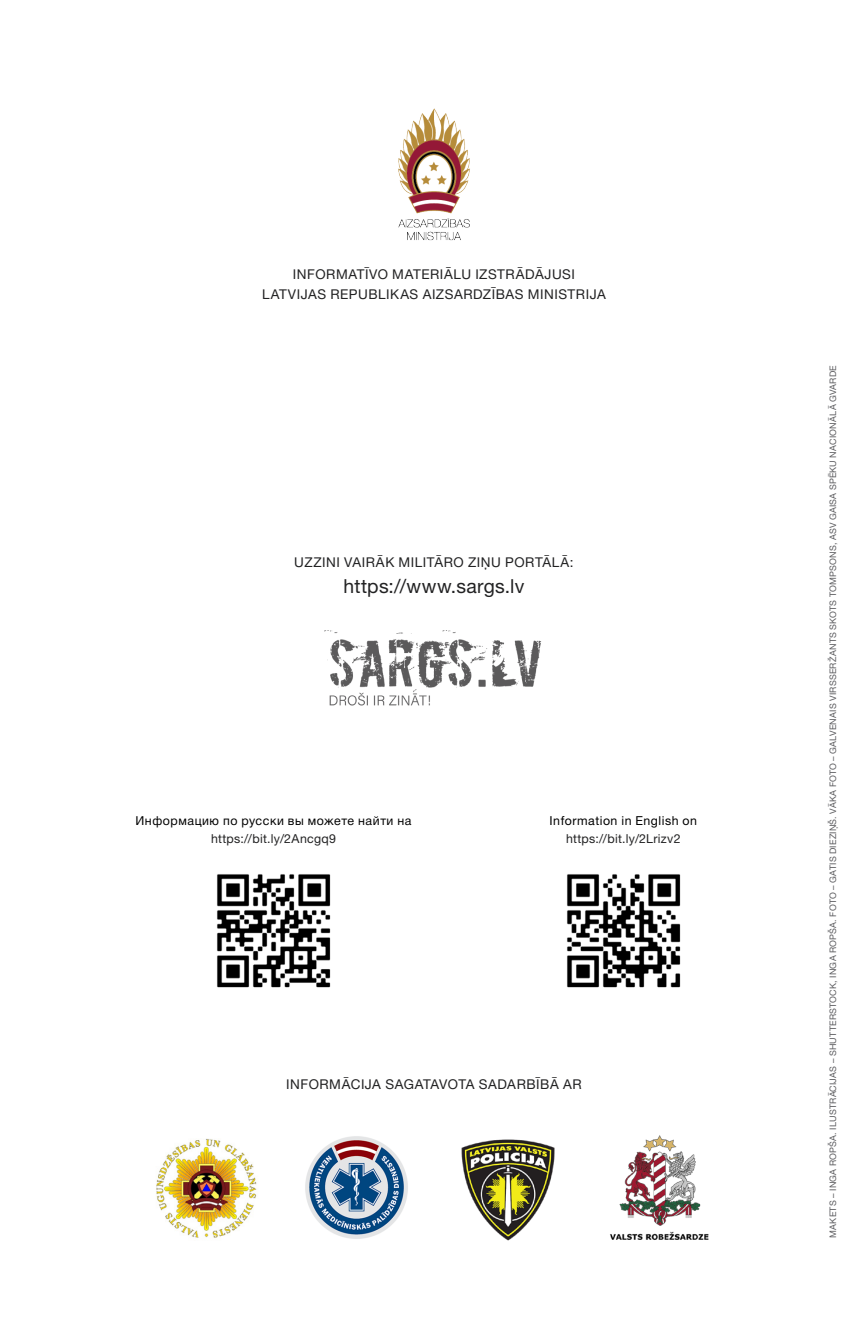
<style>
.page{position:relative;width:868px;height:1340px;background:#fff}
.page>*{position:absolute;margin:0;border:0;box-sizing:border-box;transform-origin:0 0}
.t1{font:19.35px "Helvetica Neue LT Pro";letter-spacing:.015em;color:#222223}
.t2{font:13.5px/20.2px "Helvetica Neue LT Pro";letter-spacing:.04em;color:#222223;text-align:center}
.t3{font:12.38px "Helvetica Neue LT Pro";letter-spacing:.045em;color:#000}
.t4{font:12.38px "Helvetica Neue LT Pro";letter-spacing:.025em;color:#222223}
.t5{font:9px "Helvetica Neue LT Pro";letter-spacing:.02em;color:#5d5d60}
</style>
<div class="page">
<img style="left:324px;top:630px;width:218px;height:76px">
<img style="left:398px;top:108px;width:72px;height:133px">
<img style="left:156px;top:1138px;width:101px;height:100px">
<img style="left:305px;top:1136px;width:103px;height:103px">
<img style="left:461px;top:1139px;width:94px;height:102px">
<img style="left:610px;top:1135px;width:99px;height:105px">
<img style="left:217px;top:874px;width:114px;height:114px">
<img style="left:567px;top:874px;width:114px;height:114px">
<h2 class="t2" style="left:262px;top:264px;width:345px">INFORMATĪVO MATERIĀLU IZSTRĀDĀJUSI<br>LATVIJAS REPUBLIKAS AIZSARDZĪBAS MINISTRIJA</h2>
<h2 class="t2" style="left:294px;top:552px;width:281px">UZZINI VAIRĀK MILITĀRO ZIŅU PORTĀLĀ:</h2>
<h1 class="t1" style="left:343px;top:575px;width:182px">https://www.sargs.lv</h1>
<h3 class="t3" style="left:136px;top:813px;width:277px">Информацию по русски вы можете найти на</h3>
<h3 class="t4" style="left:211px;top:831px;width:127px">https://bit.ly/2Ancgq9</h3>
<h3 class="t3" style="left:549px;top:813px;width:149px">Information in English on</h3>
<h3 class="t4" style="left:566px;top:831px;width:116px">https://bit.ly/2Lrizv2</h3>
<h2 class="t2" style="left:286px;top:1073px;width:297px">INFORMĀCIJA SAGATAVOTA SADARBĪBĀ AR</h2>
<p class="t5" style="left:827px;top:1237px;width:874px;rotate:-90deg">MAKETS – INGA ROPŠA. ILUSTRĀCIJAS – SHUTTERSTOCK, INGA ROPŠA. FOTO – GATIS DIEZIŅŠ. VĀKA FOTO – GALVENAIS VIRSSERŽANTS SKOTS TOMPSONS, ASV GAISA SPĒKU NACIONĀLĀ GVARDE</p>
</div>
